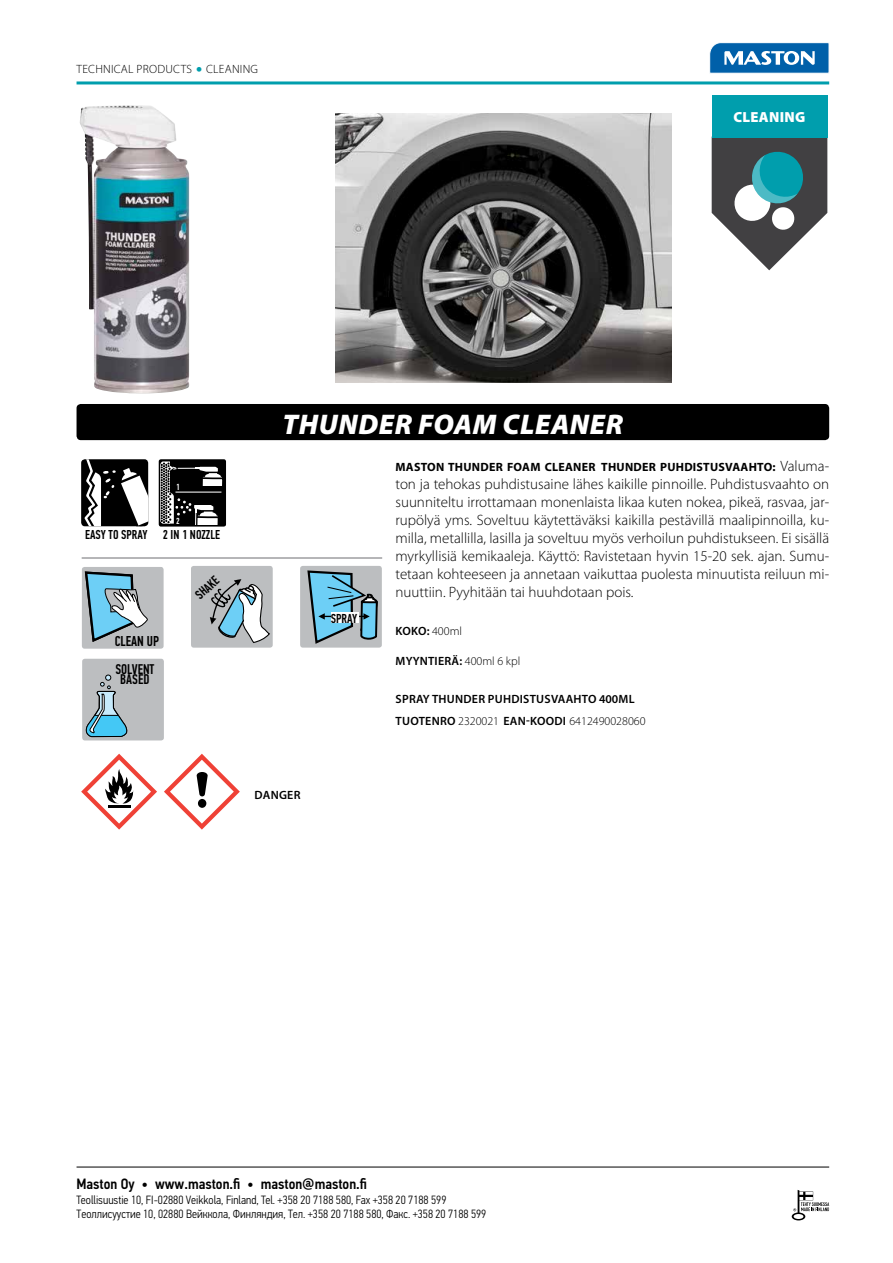
<style>
.page{position:relative;width:893px;height:1263px;background:#fff}
.page>*{position:absolute;margin:0;border:0;box-sizing:border-box;transform-origin:0 0}
.t1{font:italic 900 28.5px "Myriad Pro";letter-spacing:.02em;color:#fff}
.t2{font:300 15px/18px "Myriad Pro";color:#000;text-align:justify}
.t3{font:500 15px "PF Din Text Cond Pro";color:#000}
.t4{font:900 14.7px "Myriad Pro";letter-spacing:.02em;color:#fff}
.t5{font:500 14.4px "PF Din Text Comp Pro";color:#000}
.t6{font:500 14.1px/10.6px "PF Din Text Comp Pro";color:#000;text-align:center}
.t7{font:500 13.05px "PF Din Text Comp Pro";color:#000}
.t8{font:500 12.9px "PF Din Text Comp Pro";color:#000}
.t9{font:300 12px/14.4px "PF Din Text Cond Pro";color:#000}
.t10{font:600 12px/22.6px "Myriad Pro";letter-spacing:.02em;color:#000}
.t11{font:700 12px "Myriad Pro";letter-spacing:.02em;color:#000}
.t12{font:300 12px "Myriad Pro";letter-spacing:.02em;color:#000}
.t13{font:500 8.85px "PF Din Text Comp Pro";color:#fff}
.s1{font-weight:700;font-size:18px;color:#009ead}
.s2{font-weight:300;font-size:15px}
.s3{font-weight:300}
</style>
<div class="page">
<svg style="left:792px;top:1190px;width:37px;height:30px"></svg>
<hr style="left:77px;top:1167px;width:752px;height:1px;background:#000">
<hr style="left:77px;top:81px;width:752px;height:3px;background:#009ead">
<svg style="left:709px;top:42px;width:120px;height:32px"></svg>
<div style="left:712px;top:95px;width:115px;height:42px;background:#009ead"></div>
<svg style="left:712px;top:137px;width:115px;height:133px"></svg>
<div style="left:77px;top:404px;width:752px;height:36px;background:#000;border-radius:4px"></div>
<img style="left:80px;top:105px;width:109px;height:288px">
<svg style="left:81px;top:754px;width:76px;height:76px"></svg>
<svg style="left:164px;top:754px;width:76px;height:76px"></svg>
<img style="left:336px;top:114px;width:336px;height:269px">
<div style="left:191px;top:566px;width:82px;height:82px;background:#bcbec0;border-radius:3px"></div>
<div style="left:82px;top:659px;width:82px;height:81px;background:#bcbec0;border-radius:3px"></div>
<div style="left:300px;top:566px;width:82px;height:82px;background:#bcbec0;border-radius:3px"></div>
<div style="left:82px;top:567px;width:82px;height:82px;background:#bcbec0;border-radius:3px"></div>
<hr style="left:82px;top:557px;width:300px;height:1px;background:#6d6e71">
<svg style="left:307px;top:570px;width:71px;height:74px"></svg>
<svg style="left:85px;top:675px;width:43px;height:62px"></svg>
<div style="left:81px;top:459px;width:67px;height:67px;background:#000;border-radius:4px"></div>
<svg style="left:83px;top:459px;width:65px;height:67px"></svg>
<svg style="left:210px;top:579px;width:60px;height:64px"></svg>
<svg style="left:84px;top:571px;width:64px;height:71px"></svg>
<div style="left:159px;top:459px;width:67px;height:68px;background:#000;border-radius:2px"></div>
<svg style="left:160px;top:461px;width:63px;height:63px"></svg>
<hr style="left:175px;top:492px;width:46px;height:1px;background:#fff">
<p class="t12" style="left:77px;top:62px;width:183px">TECHNICAL PRODUCTS <span class="s1">•</span> CLEANING</p>
<p class="t4" style="left:733px;top:108px;width:74px">CLEANING</p>
<p class="t8" style="left:85px;top:527px;width:64px">EASY TO SPRAY</p>
<p class="t13" style="left:176px;top:481px;width:5px">1</p>
<p class="t13" style="left:176px;top:516px;width:5px">2</p>
<p class="t8" style="left:163px;top:527px;width:59px">2 IN 1 NOZZLE</p>
<p class="t7" style="left:192px;top:591px;width:29px;rotate:-42deg">SHAKE</p>
<p class="t5" style="left:115px;top:632px;width:46px">CLEAN UP</p>
<p class="t6" style="left:115px;top:664px;width:41px">SOLVENT<br>BASED</p>
<h1 class="t1" style="left:283px;top:405px;width:342px">THUNDER FOAM CLEANER</h1>
<p class="t7" style="left:331px;top:611px;width:28px">SPRAY</p>
<p class="t11" style="left:396px;top:459px;width:435px">MASTON THUNDER FOAM CLEANER THUNDER PUHDISTUSVAAHTO: <span class="s2">Valuma-</span></p>
<p class="t2" style="left:395px;top:474px;width:435px">ton ja tehokas puhdistusaine lähes kaikille pinnoille. Puhdistusvaahto on suunniteltu irrottamaan monenlaista likaa kuten nokea, pikeä, rasvaa, jar&shy;rupölyä yms. Soveltuu käytettäväksi kaikilla pestävillä maalipinnoilla, ku&shy;milla, metallilla, lasilla ja soveltuu myös verhoilun puhdistukseen. Ei sisällä myrkyllisiä kemikaaleja. Käyttö: Ravistetaan hyvin 15-20 sek. ajan. Sumu&shy;tetaan kohteeseen ja annetaan vaikuttaa puolesta minuutista reiluun mi&shy;nuuttiin. Pyyhitään tai huuhdotaan pois.</p>
<p class="t10" style="left:396px;top:619px;width:68px">KOKO: <span class="s3">400ml</span></p>
<p class="t10" style="left:396px;top:649px;width:126px">MYYNTIERÄ: <span class="s3">400ml 6 kpl</span></p>
<p class="t10" style="left:396px;top:687px;width:251px">SPRAY THUNDER PUHDISTUSVAAHTO 400ML<br>TUOTENRO <span class="s3">2320021</span> EAN-KOODI <span class="s3">6412490028060</span></p>
<p class="t10" style="left:255px;top:783px;width:47px">DANGER</p>
<p class="t3" style="left:77px;top:1175px;width:292px">Maston Oy • www.maston.fi • maston@maston.fi</p>
<p class="t9" style="left:77px;top:1192px;width:411px">Teollisuustie 10, FI-02880 Veikkola, Finland, Tel. +358 20 7188 580, Fax +358 20 7188 599<br>Tеоллисуустие 10, 02880 Вейккола, Финляндия, Тел. +358 20 7188 580, Факс. +358 20 7188 599</p>
</div>
